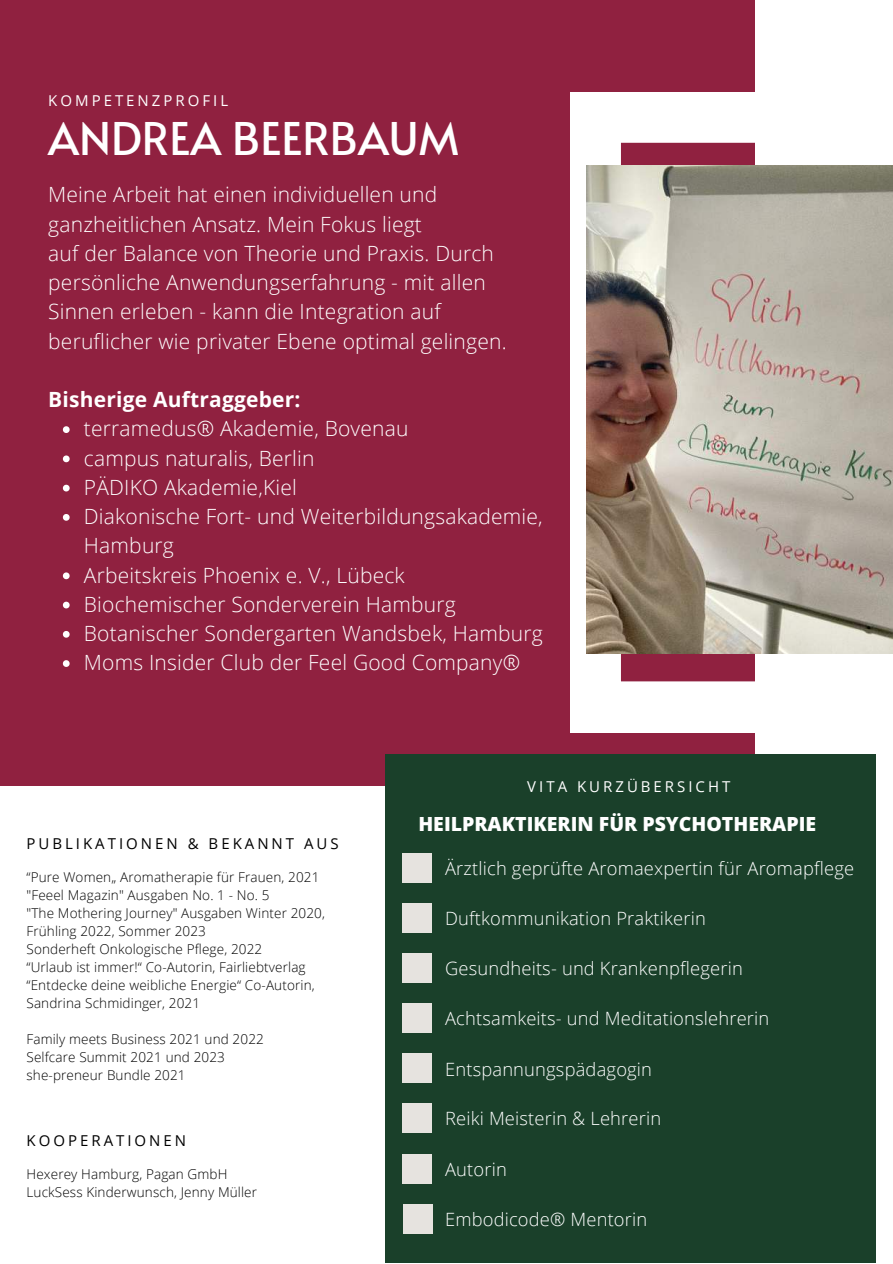
<style>
.page{position:relative;width:893px;height:1264px;background:#fff}
.page>*{position:absolute;margin:0;border:0;box-sizing:border-box;transform-origin:0 0}
.t1{font:45px "Alata";color:#fff}
.t2{font:300 21px/29.2px "Open Sans";letter-spacing:.01em;color:#fff}
.t3{font:700 21px "Open Sans";letter-spacing:.01em;color:#fff}
.t4{font:800 19.5px "Open Sans";color:#fff}
.t5{font:300 18.3px "Open Sans";letter-spacing:.01em;color:#fff}
.t6{font:15px "Open Sans";letter-spacing:.2em;color:#000}
.t7{font:15px "Open Sans";letter-spacing:.2em;color:#fff}
.t8{font:300 13.5px/18px "Open Sans";letter-spacing:.01em;color:#000}
</style>
<div class="page">
<div style="left:0;top:0;width:755px;height:785px;background:#902140"></div>
<svg style="left:570px;top:92px;width:322px;height:640px"></svg>
<div style="left:384px;top:754px;width:491px;height:508px;background:#1a402a"></div>
<div style="left:402px;top:853px;width:29px;height:29px;background:#e6e3df"></div>
<div style="left:402px;top:903px;width:29px;height:29px;background:#e6e3df"></div>
<div style="left:402px;top:953px;width:29px;height:29px;background:#e6e3df"></div>
<div style="left:402px;top:1003px;width:29px;height:29px;background:#e6e3df"></div>
<div style="left:402px;top:1053px;width:29px;height:29px;background:#e6e3df"></div>
<svg style="left:63px;top:426px;width:7px;height:7px"></svg>
<svg style="left:63px;top:455px;width:7px;height:7px"></svg>
<svg style="left:63px;top:485px;width:7px;height:6px"></svg>
<svg style="left:63px;top:514px;width:7px;height:6px"></svg>
<svg style="left:63px;top:572px;width:7px;height:7px"></svg>
<svg style="left:63px;top:601px;width:7px;height:7px"></svg>
<svg style="left:63px;top:631px;width:7px;height:6px"></svg>
<svg style="left:63px;top:660px;width:7px;height:7px"></svg>
<img style="left:586px;top:165px;width:306px;height:488px">
<div style="left:402px;top:1103px;width:29px;height:30px;background:#e6e3df"></div>
<div style="left:402px;top:1153px;width:29px;height:30px;background:#e6e3df"></div>
<div style="left:403px;top:1203px;width:29px;height:30px;background:#e6e3df"></div>
<p class="t7" style="left:48px;top:91px;width:181px">KOMPETENZPROFIL</p>
<h1 class="t1" style="left:48px;top:99px;width:412px">ANDREA BEERBAUM</h1>
<p class="t2" style="left:48px;top:180px;width:460px">Meine Arbeit hat einen individuellen und ganzheitlichen Ansatz. Mein Fokus liegt<br>auf der Balance von Theorie und Praxis. Durch persönliche Anwendungserfahrung - mit allen Sinnen erleben - kann die Integration auf beruflicher wie privater Ebene optimal gelingen.</p>
<p class="t3" style="left:48px;top:385px;width:254px">Bisherige Auftraggeber:</p>
<p class="t2" style="left:84px;top:413px;width:460px">terramedus® Akademie, Bovenau<br>campus naturalis, Berlin<br>PÄDIKO Akademie,Kiel<br>Diakonische Fort- und Weiterbildungsakademie, Hamburg<br>Arbeitskreis Phoenix e. V., Lübeck Biochemischer Sonderverein Hamburg Botanischer Sondergarten Wandsbek, Hamburg Moms Insider Club der Feel Good Company®</p>
<p class="t7" style="left:527px;top:776px;width:205px">VITA KURZÜBERSICHT</p>
<p class="t6" style="left:26px;top:833px;width:314px">PUBLIKATIONEN &amp; BEKANNT AUS</p>
<p class="t8" style="left:26px;top:867px;width:300px">“Pure Women„ Aromatherapie für Frauen, 2021 "Feeel Magazin" Ausgaben No. 1 - No. 5<br>"The Mothering Journey" Ausgaben Winter 2020, Frühling 2022, Sommer 2023<br>Sonderheft Onkologische Pflege, 2022<br>“Urlaub ist immer!“ Co-Autorin, Fairliebtverlag “Entdecke deine weibliche Energie“ Co-Autorin, Sandrina Schmidinger, 2021</p>
<p class="t8" style="left:26px;top:1029px;width:239px">Family meets Business 2021 und 2022<br>Selfcare Summit 2021 und 2023 she-preneur Bundle 2021</p>
<p class="t6" style="left:26px;top:1129px;width:161px">KOOPERATIONEN</p>
<p class="t8" style="left:26px;top:1164px;width:232px">Hexerey Hamburg, Pagan GmbH<br>LuckSess Kinderwunsch, Jenny Müller</p>
<p class="t4" style="left:418px;top:810px;width:399px">HEILPRAKTIKERIN FÜR PSYCHOTHERAPIE</p>
<p class="t5" style="left:445px;top:855px;width:410px">Ärztlich geprüfte Aromaexpertin für Aromapflege</p>
<p class="t5" style="left:445px;top:905px;width:262px">Duftkommunikation Praktikerin</p>
<p class="t5" style="left:445px;top:956px;width:299px">Gesundheits- und Krankenpflegerin</p>
<p class="t5" style="left:445px;top:1006px;width:326px">Achtsamkeits- und Meditationslehrerin</p>
<p class="t5" style="left:445px;top:1056px;width:208px">Entspannungspädagogin</p>
<p class="t5" style="left:445px;top:1106px;width:217px">Reiki Meisterin &amp; Lehrerin</p>
<p class="t5" style="left:445px;top:1156px;width:63px">Autorin</p>
<p class="t5" style="left:445px;top:1206px;width:204px">Embodicode® Mentorin</p>
</div>
